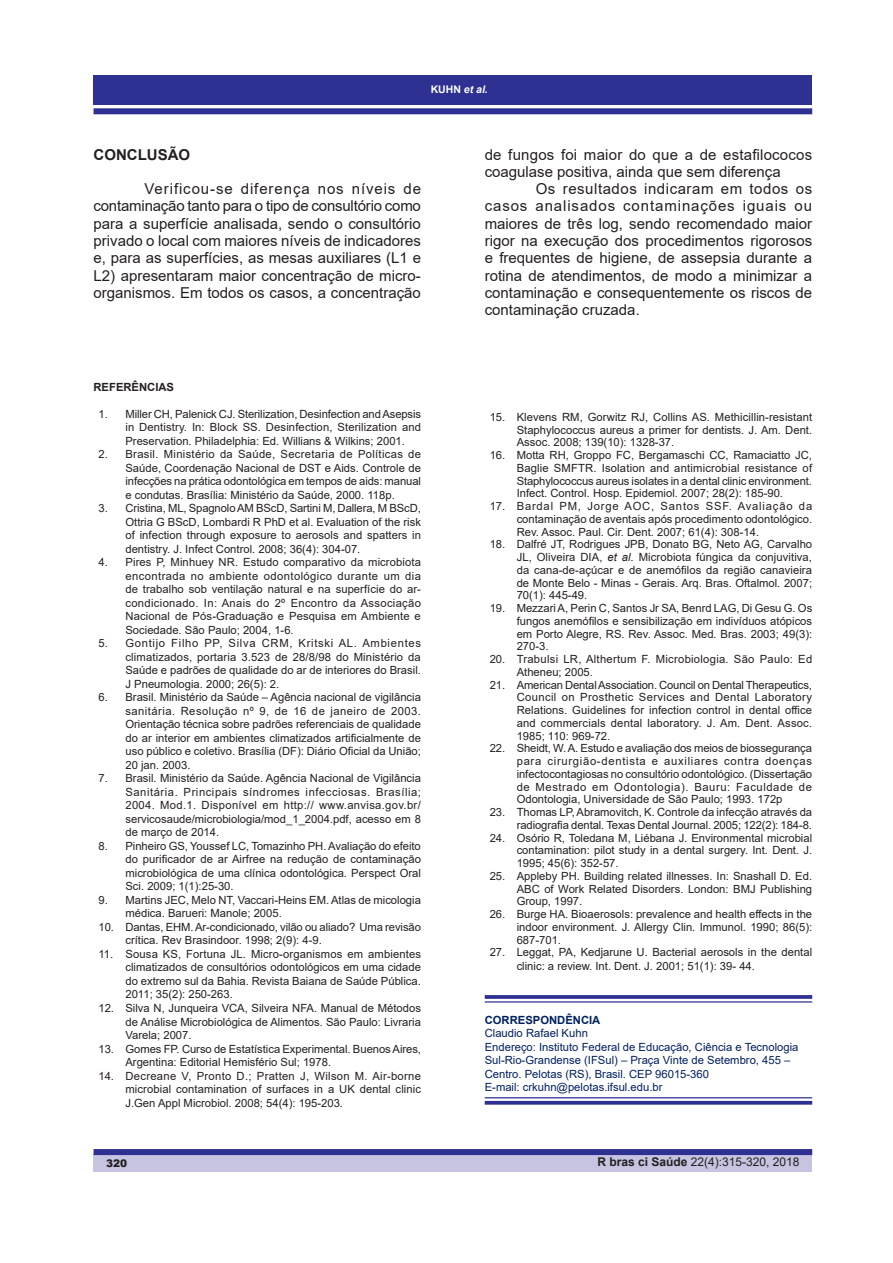
<style>
.page{position:relative;width:893px;height:1263px;background:#fff}
.page>*{position:absolute;margin:0;border:0;box-sizing:border-box;transform-origin:0 0}
.TA_Main_Text{font:15px/17.2px "Arial";color:#231f20;text-align:justify}
.TA_Main_Text-2{font:700 15px "Arial";color:#231f20}
.t1{font:12px "Arial";color:#231f20}
.t2{font:11.25px/13.5px "Arial";color:#231f20;text-align:justify}
.t3{font:11.25px/13.5px "Arial";color:#002060}
.t4{font:11.25px/12.8px "Arial";letter-spacing:.025em;color:#231f20}
.TA_Main_Text-3{font:700 11.25px "Arial";color:#002060}
.TA_Main_Text-4{font:700 11.25px "Arial";color:#231f20}
.t5{font:italic 700 10.5px "Arial";color:#fff}
.t6{font:900 10.5px "Arial";color:#231f20}
.s1{font-style:normal}
.s2{font-style:italic}
.s3{font-weight:700}
</style>
<div class="page">
<div style="left:94px;top:1154px;width:718px;height:17px;background:#c6c4e1"></div>
<div style="left:94px;top:75px;width:718px;height:30px;background:#2e3092"></div>
<div style="left:94px;top:1149px;width:718px;height:6px;background:#2e3092"></div>
<div style="left:94px;top:108px;width:718px;height:6px;background:#2e3092"></div>
<svg style="left:485px;top:995px;width:327px;height:4px"></svg>
<hr style="left:485px;top:1001px;width:327px;height:1px;background:#2e3092">
<hr style="left:485px;top:1097px;width:327px;height:1px;background:#2e3092">
<svg style="left:485px;top:1101px;width:327px;height:4px"></svg>
<p class="t5" style="left:431px;top:82px;width:59px"><span class="s1">KUHN</span> et al.</p>
<p class="TA_Main_Text-2" style="left:94px;top:144px;width:98px">CONCLUSÃO</p>
<p class="TA_Main_Text" style="left:94px;top:180px;width:329px;text-indent:51px">Verificou-se diferença nos níveis de contaminação tanto para o tipo de consultório como para a superfície analisada, sendo o consultório privado o local com maiores níveis de indicadores e, para as superfícies, as mesas auxiliares (L1 e L2) apresentaram maior concentração de micro&shy;organismos. Em todos os casos, a concentração</p>
<p class="TA_Main_Text" style="left:485px;top:146px;width:329px">de fungos foi maior do que a de estafilococos coagulase positiva, ainda que sem diferença</p>
<p class="TA_Main_Text" style="left:485px;top:180px;width:329px;text-indent:51px">Os resultados indicaram em todos os casos analisados contaminações iguais ou maiores de três log, sendo recomendado maior rigor na execução dos procedimentos rigorosos e frequentes de higiene, de assepsia durante a rotina de atendimentos, de modo a minimizar a contaminação e consequentemente os riscos de contaminação cruzada.</p>
<p class="TA_Main_Text-4" style="left:94px;top:379px;width:82px">REFERÊNCIAS</p>
<p class="t2" style="left:125px;top:407px;width:297px;text-indent:-27px">1. Miller CH, Palenick CJ. Sterilization, Desinfection and Asepsis in Dentistry. In: Block SS. Desinfection, Sterilization and Preservation. Philadelphia: Ed. Willians &amp; Wilkins; 2001.</p>
<p class="t2" style="left:125px;top:448px;width:297px;text-indent:-27px">2. Brasil. Ministério da Saúde, Secretaria de Políticas de Saúde, Coordenação Nacional de DST e Aids. Controle de infecções na prática odontológica em tempos de aids: manual e condutas. Brasília: Ministério da Saúde, 2000. 118p.</p>
<p class="t2" style="left:125px;top:502px;width:297px;text-indent:-27px">3. Cristina, ML, Spagnolo AM BScD, Sartini M, Dallera, M BScD, Ottria G BScD, Lombardi R PhD et al. Evaluation of the risk of infection through exposure to aerosols and spatters in dentistry. J. Infect Control. 2008; 36(4): 304-07.</p>
<p class="t2" style="left:125px;top:556px;width:297px;text-indent:-27px">4. Pires P, Minhuey NR. Estudo comparativo da microbiota encontrada no ambiente odontológico durante um dia de trabalho sob ventilação natural e na superfície do ar&shy;condicionado. In: Anais do 2º Encontro da Associação Nacional de Pós-Graduação e Pesquisa em Ambiente e Sociedade. São Paulo; 2004, 1-6.</p>
<p class="t2" style="left:125px;top:637px;width:297px;text-indent:-27px">5. Gontijo Filho PP, Silva CRM, Kritski AL. Ambientes climatizados, portaria 3.523 de 28/8/98 do Ministério da Saúde e padrões de qualidade do ar de interiores do Brasil.<br>J Pneumologia. 2000; 26(5): 2.</p>
<p class="t2" style="left:125px;top:691px;width:297px;text-indent:-27px">6. Brasil. Ministério da Saúde – Agência nacional de vigilância sanitária. Resolução nº 9, de 16 de janeiro de 2003.<br>Orientação técnica sobre padrões referenciais de qualidade do ar interior em ambientes climatizados artificialmente de uso público e coletivo. Brasília (DF): Diário Oficial da União; 20 jan. 2003.</p>
<p class="t2" style="left:125px;top:772px;width:297px;text-indent:-27px">7. Brasil. Ministério da Saúde. Agência Nacional de Vigilância Sanitária. Principais síndromes infecciosas. Brasília; 2004. Mod.1. Disponível em http:// www.anvisa.gov.br/ servicosaude/microbiologia/mod_1_2004.pdf, acesso em 8 de março de 2014.</p>
<p class="t2" style="left:125px;top:839px;width:297px;text-indent:-27px">8. Pinheiro GS, Youssef LC, Tomazinho PH. Avaliação do efeito do purificador de ar Airfree na redução de contaminação microbiológica de uma clínica odontológica. Perspect Oral Sci. 2009; 1(1):25-30.</p>
<p class="t2" style="left:125px;top:893px;width:297px;text-indent:-27px">9. Martins JEC, Melo NT, Vaccari-Heins EM. Atlas de micologia médica. Barueri: Manole; 2005.</p>
<p class="t2" style="left:125px;top:920px;width:297px;text-indent:-27px">10. Dantas, EHM. Ar-condicionado, vilão ou aliado? Uma revisão crítica. Rev Brasindoor. 1998; 2(9): 4-9.</p>
<p class="t2" style="left:125px;top:947px;width:297px;text-indent:-27px">11. Sousa KS, Fortuna JL. Micro-organismos em ambientes climatizados de consultórios odontológicos em uma cidade do extremo sul da Bahia. Revista Baiana de Saúde Pública.<br>2011; 35(2): 250-263.</p>
<p class="t2" style="left:125px;top:1001px;width:297px;text-indent:-27px">12. Silva N, Junqueira VCA, Silveira NFA. Manual de Métodos de Análise Microbiológica de Alimentos. São Paulo: Livraria Varela; 2007.</p>
<p class="t2" style="left:125px;top:1042px;width:297px;text-indent:-27px">13. Gomes FP. Curso de Estatística Experimental. Buenos Aires,<br>Argentina: Editorial Hemisfério Sul; 1978.</p>
<p class="t2" style="left:125px;top:1069px;width:297px;text-indent:-27px">14. Decreane V, Pronto D.; Pratten J, Wilson M. Air-borne microbial contamination of surfaces in a UK dental clinic J.Gen Appl Microbiol. 2008; 54(4): 195-203.</p>
<p class="t2" style="left:517px;top:410px;width:297px;line-height:12.8px;text-indent:-27px">15. Klevens RM, Gorwitz RJ, Collins AS. Methicillin-resistant Staphylococcus aureus a primer for dentists. J. Am. Dent.<br>Assoc. 2008; 139(10): 1328-37.</p>
<p class="t2" style="left:517px;top:449px;width:297px;line-height:12.8px;text-indent:-27px">16. Motta RH, Groppo FC, Bergamaschi CC, Ramaciatto JC, Baglie SMFTR. Isolation and antimicrobial resistance of Staphylococcus aureus isolates in a dental clinic environment.<br>Infect. Control. Hosp. Epidemiol. 2007; 28(2): 185-90.</p>
<p class="t2" style="left:517px;top:500px;width:297px;line-height:12.8px;text-indent:-27px">17. Bardal PM, Jorge AOC, Santos SSF. Avaliação da contaminação de aventais após procedimento odontológico.<br>Rev. Assoc. Paul. Cir. Dent. 2007; 61(4): 308-14.</p>
<p class="t2" style="left:517px;top:538px;width:297px;line-height:12.8px;text-indent:-27px">18. Dalfré JT, Rodrigues JPB, Donato BG, Neto AG, Carvalho JL, Oliveira DIA, <span class="s2">et al.</span> Microbiota fúngica da conjuvitiva, da cana-de-açúcar e de anemófilos da região canavieira de Monte Belo - Minas - Gerais. Arq. Bras. Oftalmol. 2007; 70(1): 445-49.</p>
<p class="t2" style="left:517px;top:602px;width:297px;line-height:12.8px;text-indent:-27px">19. Mezzari A, Perin C, Santos Jr SA, Benrd LAG, Di Gesu G. Os fungos anemófilos e sensibilização em indivíduos atópicos em Porto Alegre, RS. Rev. Assoc. Med. Bras. 2003; 49(3):<br>270-3.</p>
<p class="t4" style="left:517px;top:653px;width:297px;text-indent:-27px">20. Trabulsi LR, Althertum F. Microbiologia. São Paulo: Ed<br>Atheneu; 2005.</p>
<p class="t2" style="left:517px;top:678px;width:297px;line-height:12.8px;text-indent:-27px">21. American Dental Association. Council on Dental Therapeutics, Council on Prosthetic Services and Dental Laboratory Relations. Guidelines for infection control in dental office and commercials dental laboratory. J. Am. Dent. Assoc.<br>1985; 110: 969-72.</p>
<p class="t2" style="left:517px;top:742px;width:297px;line-height:12.8px;text-indent:-27px">22. Sheidt, W. A. Estudo e avaliação dos meios de biossegurança para cirurgião-dentista e auxiliares contra doenças infectocontagiosas no consultório odontológico. (Dissertação de Mestrado em Odontologia). Bauru: Faculdade de Odontologia, Universidade de São Paulo; 1993. 172p</p>
<p class="t2" style="left:490px;top:806px;width:324px;line-height:12.8px;text-align:right">23. Thomas LP, Abramovitch, K. Controle da infecção através da radiografia dental. Texas Dental Journal. 2005; 122(2): 184-8.</p>
<p class="t2" style="left:517px;top:831px;width:297px;line-height:12.8px;text-indent:-27px">24. Osório R, Toledana M, Liébana J. Environmental microbial contamination: pilot study in a dental surgery. Int. Dent. J.<br>1995; 45(6): 352-57.</p>
<p class="t2" style="left:517px;top:869px;width:297px;line-height:12.8px;text-indent:-27px">25. Appleby PH. Building related illnesses. In: Snashall D. Ed.<br>ABC of Work Related Disorders. London: BMJ Publishing Group, 1997.</p>
<p class="t2" style="left:517px;top:908px;width:297px;line-height:12.8px;text-indent:-27px">26. Burge HA. Bioaerosols: prevalence and health effects in the indoor environment. J. Allergy Clin. Immunol. 1990; 86(5):<br>687-701.</p>
<p class="t2" style="left:517px;top:946px;width:297px;text-indent:-27px">27. Leggat, PA, Kedjarune U. Bacterial aerosols in the dental clinic: a review. Int. Dent. J. 2001; 51(1): 39- 44.</p>
<p class="TA_Main_Text-3" style="left:485px;top:1012px;width:117px">CORRESPONDÊNCIA</p>
<p class="t3" style="left:485px;top:1027px;width:105px">Claudio Rafael Kuhn</p>
<p class="t3" style="left:485px;top:1040px;width:315px">Endereço: Instituto Federal de Educação, Ciência e Tecnologia<br>Sul-Rio-Grandense (IFSul) – Praça Vinte de Setembro, 455 –<br>Centro. Pelotas (RS), Brasil. CEP 96015-360</p>
<p class="t3" style="left:485px;top:1081px;width:179px">E-mail: crkuhn@pelotas.ifsul.edu.br</p>
<p class="t6" style="left:106px;top:1155px;width:23px">320</p>
<p class="t1" style="left:597px;top:1153px;width:204px"><span class="s3">R bras ci Saúde</span> 22(4):315-320, 2018</p>
</div>
